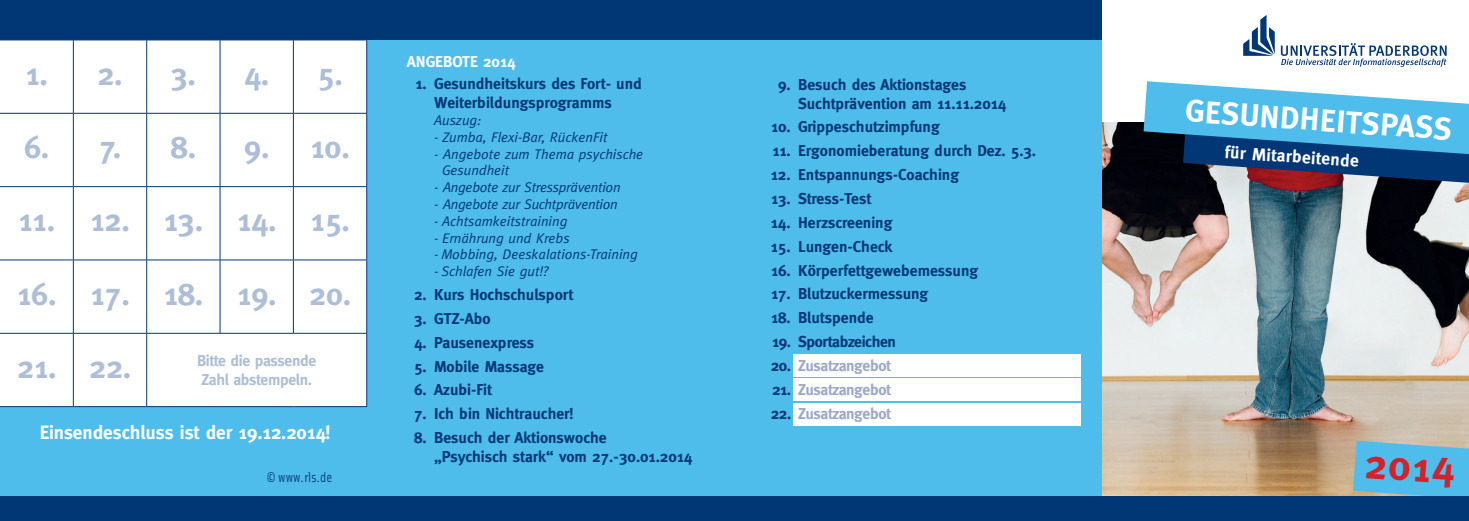
<style>
.page{position:relative;width:1469px;height:521px;background:#fff}
.page>*{position:absolute;margin:0;border:0;box-sizing:border-box;transform-origin:0 0}
.t1{font:700 42px "Meta";color:#d1232a}
.t2{font:700 31.5px "Meta";color:#aebed7}
.t3{font:700 31.5px "Meta";color:#fff}
.t4{font:700 19.25px "Meta";letter-spacing:-.005em;color:#fff}
.t5{font:700 17.5px "Meta";color:#fff}
.t6{font:700 15.75px/18.9px "Meta";color:#013775}
.t7{font:700 15.75px "Meta";letter-spacing:-.025em;color:#9ca8c9}
.t8{font:700 15.75px/19.2px "Meta";letter-spacing:-.025em;color:#aebed7}
.t9{font:700 15.75px "Meta";letter-spacing:-.025em;color:#013775}
.t10{font:700 15.75px "Meta";color:#fff}
.t11{font:italic 14px/16.8px "Meta";color:#013775}
.t12{font:italic 14px "Meta";letter-spacing:-.02em;color:#013775}
.t13{font:14px "Solex";color:#013775}
.s1{color:#013775}
</style>
<div class="page">
<img style="left:1101px;top:122px;width:367px;height:374px">
<svg style="left:1352px;top:441px;width:116px;height:55px;background:#5dbce2"></svg>
<div style="left:0;top:0;width:1101px;height:521px;background:#4fbdec"></div>
<div style="left:0;top:0;width:1101px;height:40px;background:#013775"></div>
<svg style="left:1280px;top:43px;width:166px;height:24px"></svg>
<svg style="left:1243px;top:15px;width:31px;height:41px"></svg>
<svg style="left:1143px;top:81px;width:325px;height:102px;background:#4f8eb5"></svg>
<div style="left:0;top:496px;width:1468px;height:25px;background:#013775"></div>
<div style="left:0;top:41px;width:366px;height:365px;background:#fff"></div>
<hr style="left:0;top:40px;width:73px;height:1px;background:#013775">
<hr style="left:73px;top:40px;width:74px;height:1px;background:#013775">
<hr style="left:73px;top:40px;width:1px;height:73px;background:#013775">
<hr style="left:147px;top:40px;width:73px;height:1px;background:#013775">
<hr style="left:146px;top:40px;width:1px;height:73px;background:#013775">
<hr style="left:220px;top:40px;width:73px;height:1px;background:#013775">
<hr style="left:220px;top:40px;width:1px;height:73px;background:#013775">
<hr style="left:293px;top:40px;width:74px;height:1px;background:#013775">
<hr style="left:293px;top:40px;width:1px;height:73px;background:#013775">
<hr style="left:366px;top:40px;width:1px;height:73px;background:#013775">
<hr style="left:0;top:113px;width:73px;height:1px;background:#013775">
<hr style="left:73px;top:113px;width:74px;height:1px;background:#013775">
<hr style="left:73px;top:114px;width:1px;height:72px;background:#013775">
<hr style="left:147px;top:113px;width:73px;height:1px;background:#013775">
<hr style="left:146px;top:114px;width:1px;height:72px;background:#013775">
<hr style="left:220px;top:113px;width:73px;height:1px;background:#013775">
<hr style="left:220px;top:114px;width:1px;height:72px;background:#013775">
<hr style="left:293px;top:113px;width:74px;height:1px;background:#013775">
<hr style="left:293px;top:114px;width:1px;height:72px;background:#013775">
<hr style="left:366px;top:114px;width:1px;height:72px;background:#013775">
<hr style="left:0;top:186px;width:73px;height:1px;background:#013775">
<hr style="left:73px;top:186px;width:74px;height:1px;background:#013775">
<hr style="left:73px;top:187px;width:1px;height:73px;background:#013775">
<hr style="left:147px;top:186px;width:73px;height:1px;background:#013775">
<hr style="left:146px;top:187px;width:1px;height:73px;background:#013775">
<hr style="left:220px;top:186px;width:73px;height:1px;background:#013775">
<hr style="left:220px;top:187px;width:1px;height:73px;background:#013775">
<hr style="left:293px;top:186px;width:74px;height:1px;background:#013775">
<hr style="left:293px;top:187px;width:1px;height:73px;background:#013775">
<hr style="left:366px;top:187px;width:1px;height:73px;background:#013775">
<hr style="left:0;top:260px;width:73px;height:1px;background:#013775">
<hr style="left:73px;top:260px;width:74px;height:1px;background:#013775">
<hr style="left:73px;top:260px;width:1px;height:73px;background:#013775">
<hr style="left:147px;top:260px;width:73px;height:1px;background:#013775">
<hr style="left:146px;top:260px;width:1px;height:73px;background:#013775">
<hr style="left:220px;top:260px;width:73px;height:1px;background:#013775">
<hr style="left:220px;top:260px;width:1px;height:73px;background:#013775">
<hr style="left:293px;top:260px;width:74px;height:1px;background:#013775">
<hr style="left:293px;top:260px;width:1px;height:73px;background:#013775">
<hr style="left:366px;top:260px;width:1px;height:73px;background:#013775">
<hr style="left:0;top:333px;width:73px;height:1px;background:#013775">
<hr style="left:73px;top:333px;width:74px;height:1px;background:#013775">
<hr style="left:73px;top:333px;width:1px;height:73px;background:#013775">
<hr style="left:147px;top:333px;width:73px;height:1px;background:#013775">
<hr style="left:146px;top:333px;width:1px;height:73px;background:#013775">
<hr style="left:220px;top:333px;width:73px;height:1px;background:#013775">
<hr style="left:293px;top:333px;width:74px;height:1px;background:#013775">
<hr style="left:366px;top:333px;width:1px;height:73px;background:#013775">
<hr style="left:0;top:406px;width:73px;height:1px;background:#013775">
<hr style="left:73px;top:406px;width:74px;height:1px;background:#013775">
<hr style="left:147px;top:406px;width:73px;height:1px;background:#013775">
<hr style="left:220px;top:406px;width:73px;height:1px;background:#013775">
<hr style="left:293px;top:406px;width:74px;height:1px;background:#013775">
<div style="left:793px;top:354px;width:288px;height:23px;background:#fff"></div>
<div style="left:793px;top:378px;width:288px;height:23px;background:#fff"></div>
<div style="left:793px;top:403px;width:288px;height:22px;background:#fff"></div>
<h2 class="t2" style="left:25px;top:56px;width:99px">1. 2.</h2>
<h2 class="t2" style="left:171px;top:56px;width:100px">3. 4.</h2>
<h2 class="t2" style="left:317px;top:56px;width:27px">5.</h2>
<h2 class="t2" style="left:24px;top:129px;width:99px">6. 7.</h2>
<h2 class="t2" style="left:171px;top:129px;width:100px">8. 9.</h2>
<h2 class="t2" style="left:310px;top:129px;width:41px">10.</h2>
<h2 class="t2" style="left:18px;top:202px;width:333px">11. 12. 13. 14. 15.</h2>
<h2 class="t2" style="left:17px;top:276px;width:336px">16. 17. 18. 19. 20.</h2>
<h2 class="t2" style="left:17px;top:349px;width:116px">21. 22.</h2>
<p class="t8" style="left:197px;top:351px;width:120px">Bitte die passende<br>Zahl abstempeln.</p>
<p class="t4" style="left:40px;top:421px;width:292px">Einsendeschluss ist der 19.12.2014!</p>
<p class="t13" style="left:267px;top:468px;width:67px">© www.rls.de</p>
<p class="t10" style="left:407px;top:52px;width:110px">ANGEBOTE 2014</p>
<p class="t6" style="left:434px;top:74px;width:209px;text-indent:-19px">1. Gesundheitskurs des Fort- und<br>Weiterbildungsprogramms</p>
<p class="t11" style="left:434px;top:111px;width:49px">Auszug:</p>
<p class="t11" style="left:434px;top:128px;width:175px">- Zumba, Flexi-Bar, RückenFit</p>
<p class="t11" style="left:442px;top:145px;width:203px;text-indent:-8px">- Angebote zum Thema psychische<br>Gesundheit</p>
<p class="t12" style="left:434px;top:179px;width:188px">- Angebote zur Stressprävention</p>
<p class="t12" style="left:434px;top:196px;width:185px">- Angebote zur Suchtprävention</p>
<p class="t11" style="left:434px;top:212px;width:135px">- Achtsamkeitstraining</p>
<p class="t11" style="left:434px;top:229px;width:137px">- Ernährung und Krebs</p>
<p class="t11" style="left:434px;top:246px;width:205px">- Mobbing, Deeskalations-Training</p>
<p class="t11" style="left:434px;top:263px;width:116px">- Schlafen Sie gut!?</p>
<p class="t6" style="left:414px;top:285px;width:161px">2. Kurs Hochschulsport</p>
<p class="t6" style="left:414px;top:309px;width:78px">3. GTZ-Abo</p>
<p class="t6" style="left:414px;top:333px;width:122px">4. Pausenexpress</p>
<p class="t6" style="left:414px;top:357px;width:131px">5. Mobile Massage</p>
<p class="t6" style="left:414px;top:380px;width:79px">6. Azubi-Fit</p>
<p class="t6" style="left:414px;top:404px;width:161px">7. Ich bin Nichtraucher!</p>
<p class="t6" style="left:434px;top:428px;width:259px;text-indent:-20px">8. Besuch der Aktionswoche<br>„Psychisch stark“ vom 27.-30.01.2014</p>
<p class="t6" style="left:798px;top:75px;width:210px;text-indent:-20px">9. Besuch des Aktionstages<br>Suchtprävention am 11.11.2014</p>
<p class="t6" style="left:771px;top:117px;width:170px">10. Grippeschutzimpfung</p>
<p class="t6" style="left:772px;top:141px;width:265px">11. Ergonomieberatung durch Dez. 5.3.</p>
<p class="t6" style="left:771px;top:165px;width:190px">12. Entspannungs-Coaching</p>
<p class="t6" style="left:771px;top:189px;width:102px">13. Stress-Test</p>
<p class="t6" style="left:771px;top:213px;width:123px">14. Herzscreening</p>
<p class="t6" style="left:771px;top:237px;width:123px">15. Lungen-Check</p>
<p class="t6" style="left:771px;top:261px;width:209px">16. Körperfettgewebemessung</p>
<p class="t6" style="left:771px;top:284px;width:159px">17. Blutzuckermessung</p>
<p class="t6" style="left:771px;top:308px;width:104px">18. Blutspende</p>
<p class="t9" style="left:772px;top:333px;width:125px">19. Sportabzeichen</p>
<p class="t7" style="left:771px;top:356px;width:122px"><span class="s1">20.</span> Zusatzangebot</p>
<p class="t7" style="left:772px;top:380px;width:120px"><span class="s1">21.</span> Zusatzangebot</p>
<p class="t7" style="left:771px;top:404px;width:122px"><span class="s1">22.</span> Zusatzangebot</p>
<h2 class="t3" style="left:1186px;top:92px;width:269px;rotate:4deg">GESUNDHEITSPASS</h2>
<p class="t5" style="left:1225px;top:141px;width:136px;rotate:4deg">für Mitarbeitende</p>
<h1 class="t1" style="left:1366px;top:439px;width:91px;rotate:4deg">2014</h1>
</div>
